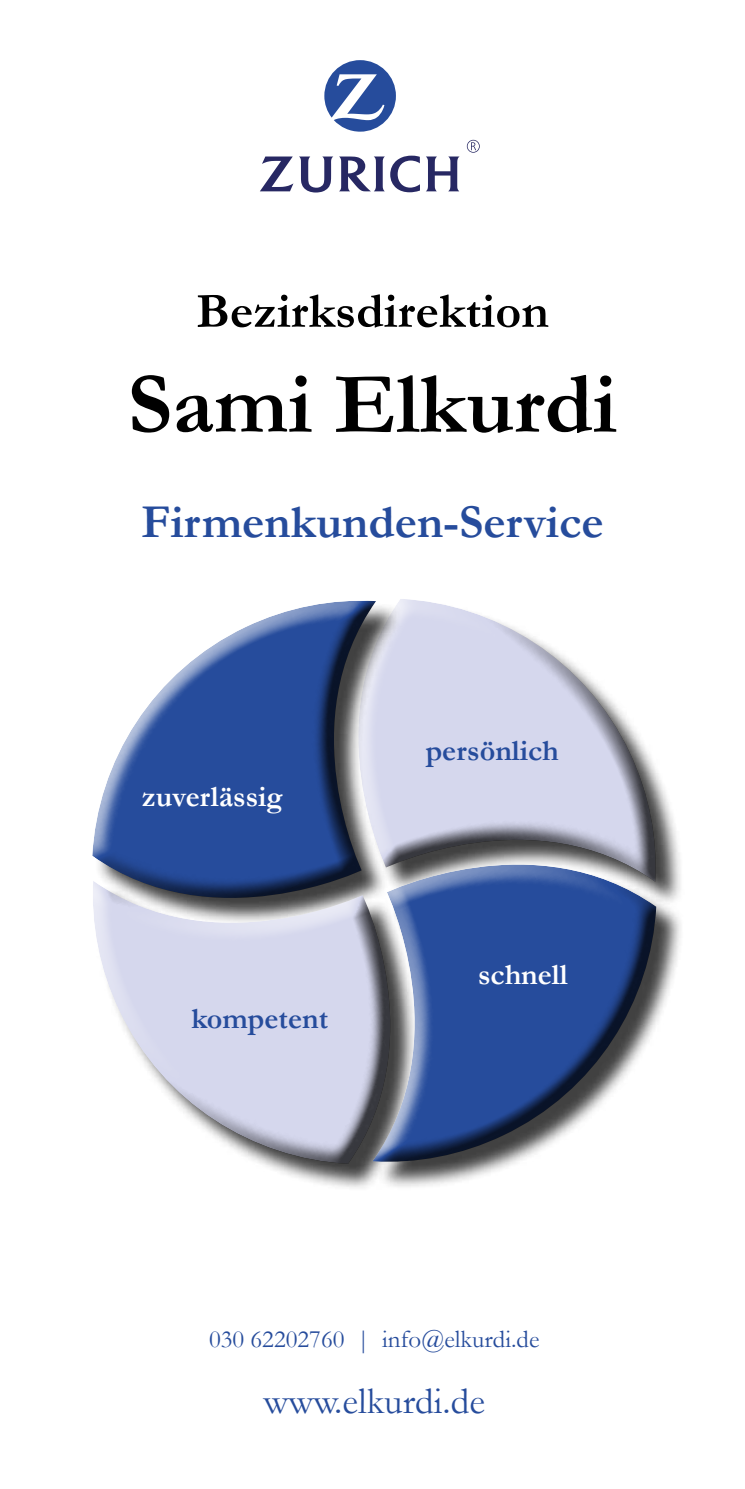
<style>
.page{position:relative;width:745px;height:1489px;background:#fff}
.page>*{position:absolute;margin:0;border:0;box-sizing:border-box;transform-origin:0 0}
.t1{font:700 87.5px "Garamond";color:#000}
.t2{font:700 50px "Garamond";color:#000}
.t3{font:700 47.5px "Garamond";color:#264c9c}
.t4{font:37.5px "Garamond";color:#264c9c}
.t5{font:700 30px "Garamond";color:#264c9c}
.t6{font:700 30px "Garamond";color:#fff}
.t7{font:25px "Garamond";color:#264c9c}
</style>
<div class="page">
<svg style="left:480px;top:615px;width:183px;height:173px;fill:#d5d7ed"></svg>
<svg style="left:108px;top:599px;width:372px;height:189px"></svg>
<svg style="left:92px;top:778px;width:374px;height:401px"></svg>
<svg style="left:267px;top:788px;width:413px;height:380px;background:#9ba2b9"></svg>
<svg style="left:303px;top:865px;width:378px;height:323px"></svg>
<svg style="left:324px;top:60px;width:71px;height:72px"></svg>
<svg style="left:466px;top:140px;width:13px;height:13px"></svg>
<svg style="left:260px;top:156px;width:33px;height:35px"></svg>
<svg style="left:390px;top:156px;width:29px;height:36px"></svg>
<svg style="left:426px;top:156px;width:33px;height:35px"></svg>
<svg style="left:339px;top:156px;width:45px;height:35px"></svg>
<svg style="left:299px;top:156px;width:34px;height:36px"></svg>
<h2 class="t2" style="left:196px;top:277px;width:354px">Bezirksdirektion</h2>
<h1 class="t1" style="left:127px;top:345px;width:491px">Sami Elkurdi</h1>
<h3 class="t3" style="left:141px;top:490px;width:464px">Firmenkunden-Service</h3>
<p class="t6" style="left:142px;top:776px;width:142px">zuverlässig</p>
<p class="t5" style="left:191px;top:997px;width:138px">kompetent</p>
<p class="t5" style="left:425px;top:729px;width:135px">persönlich</p>
<p class="t6" style="left:478px;top:953px;width:91px">schnell</p>
<p class="t7" style="left:209px;top:1321px;width:332px">030 62202760 | info@elkurdi.de</p>
<h3 class="t4" style="left:263px;top:1375px;width:223px">www.elkurdi.de</h3>
</div>
